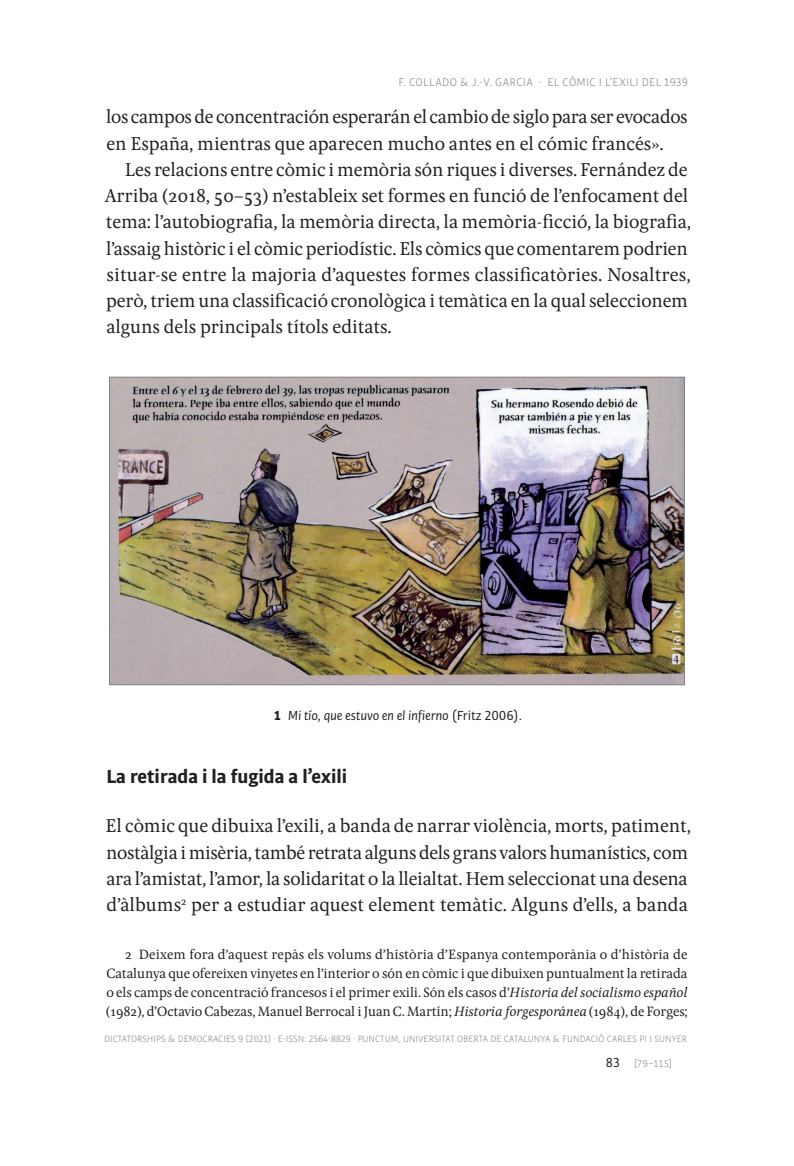
<style>
.page{position:relative;width:794px;height:1166px;background:#fff}
.page>*{position:absolute;margin:0;border:0;box-sizing:border-box;transform-origin:0 0}
.Subtitols_1{font:700 20.12px "Bulo";color:#231f20}
.TEXT{font:19.25px/26.2px "Pona";letter-spacing:-.005em;color:#231f20}
.TEXT_1r{font:19.25px/26.2px "Pona";letter-spacing:-.01em;color:#231f20}
.Notes{font:14px/19.2px "Pona";letter-spacing:-.01em;color:#231f20;text-align:justify}
.Peus_de_foto{font:italic 14px "Bulo";letter-spacing:-.005em;color:#231f20}
.t1{font:300 11.9px "Bulo";letter-spacing:.025em;color:#808285}
.t2{font:300 10.5px "Bulo";color:#808285}
.t3{font:300 9.8px "Bulo";color:#808285}
.s1{font-weight:700;font-style:normal}
.s2{font-style:normal}
.s3{font-style:italic}
.s4{font-weight:400;font-size:14px;color:#231f20}
</style>
<div class="page">
<img style="left:111px;top:379px;width:571px;height:304px">
<p class="t1" style="left:398px;top:75px;width:291px">F. COLLADO &amp; J.-V. GARCIA · EL CÒMIC I L’EXILI DEL 1939</p>
<p class="TEXT" style="left:106px;top:105px;width:583px">los campos de concentración esperarán el cambio de siglo para ser evocados en España, mientras que aparecen mucho antes en el cómic francés».</p>
<p class="TEXT" style="left:105px;top:157px;width:587px;text-indent:20px">Les relacions entre còmic i memòria són riques i diverses. Fernández de Arriba (2018, 50–53) n’estableix set formes en funció de l’enfocament del tema: l’autobiografia, la memòria directa, la memòria-ficció, la biografia, l’assaig històric i el còmic periodístic. Els còmics que comentarem podrien situar-se entre la majoria d’aquestes formes classificatòries. Nosaltres, però, triem una classificació cronològica i temàtica en la qual seleccionem alguns dels principals títols editats.</p>
<p class="Peus_de_foto" style="left:274px;top:707px;width:249px"><span class="s1">1</span> Mi tío, que estuvo en el infierno <span class="s2">(Fritz 2006).</span></p>
<p class="Subtitols_1" style="left:106px;top:764px;width:242px">La retirada i la fugida a l’exili</p>
<p class="TEXT_1r" style="left:106px;top:813px;width:587px">El còmic que dibuixa l’exili, a banda de narrar violència, morts, patiment, nostàlgia i misèria, també retrata alguns dels grans valors humanístics, com ara l’amistat, l’amor, la solidaritat o la lleialtat. Hem seleccionat una desena d’àlbums<sup>2</sup> per a estudiar aquest element temàtic. Alguns d’ells, a banda</p>
<p class="Notes" style="left:106px;top:945px;width:583px;text-indent:19px">2 Deixem fora d’aquest repàs els volums d’història d’Espanya contemporània o d’història de Catalunya que ofereixen vinyetes en l’interior o són en còmic i que dibuixen puntualment la retirada o els camps de concentració francesos i el primer exili. Són els casos d’<span class="s3">Historia del socialismo español </span>(1982), d’Octavio Cabezas, Manuel Berrocal i Juan C. Martín; <span class="s3">Historia forgesporánea</span> (1984), de Forges;</p>
<p class="t3" style="left:104px;top:1032px;width:584px">DICTATORSHIPS &amp; DEMOCRACIES 9 (2021) · E-ISSN: 2564-8829 · PUNCTUM, UNIVERSITAT OBERTA DE CATALUNYA &amp; FUNDACIÓ CARLES PI I SUNYER</p>
<p class="t2" style="left:606px;top:1057px;width:68px"><span class="s4">83</span> [79–115]</p>
</div>
